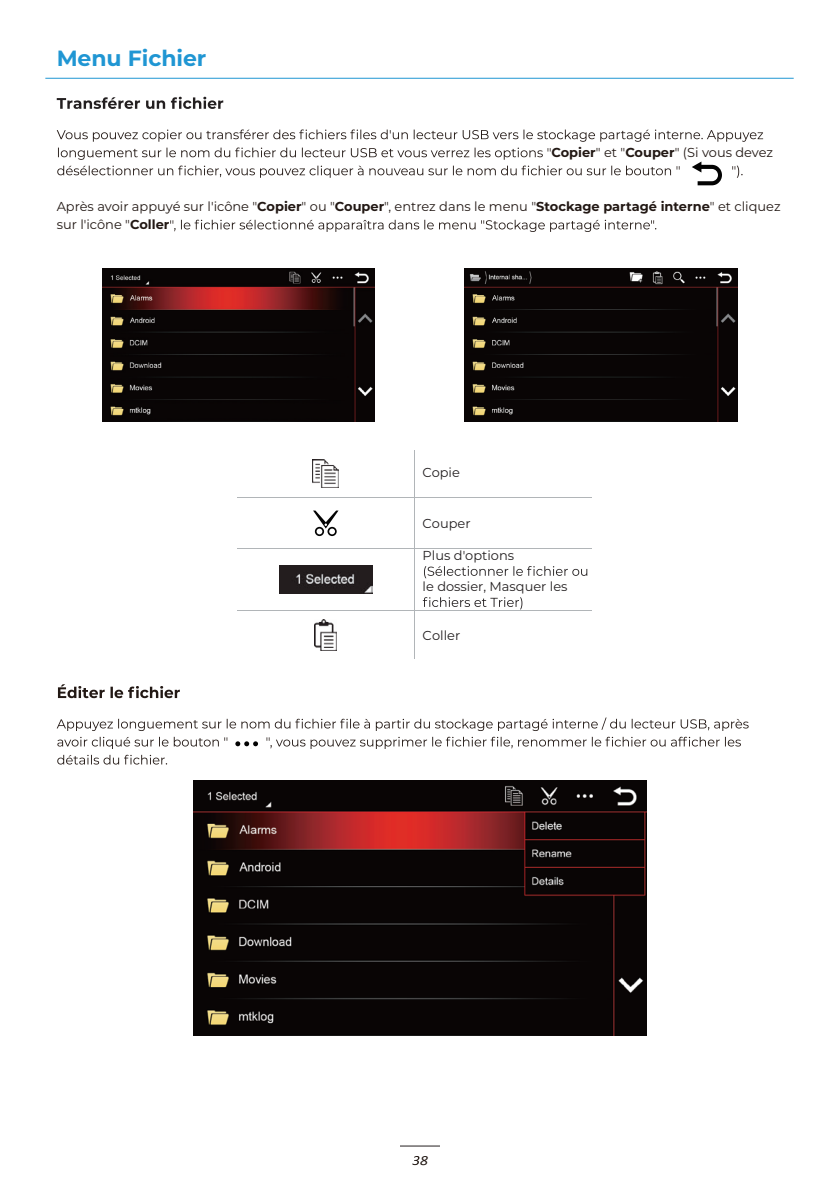
<style>
.page{position:relative;width:840px;height:1192px;background:#fff}
.page>*{position:absolute;margin:0;border:0;box-sizing:border-box;transform-origin:0 0}
.t1{font:700 22px "Montserrat";color:#2096d3}
.t2{font:italic 14px "Calibri";color:#221814;scale:1.11 1}
.t3{font:13px/18px "Montserrat";color:#221814}
.t4{font:13px "Montserrat";color:#231f20}
.s1{font-weight:700}
</style>
<div class="page">
<svg style="left:57px;top:97px;width:166px;height:12px"></svg>
<hr style="left:45px;top:78px;width:749px;height:1px;background:#2096d3">
<svg style="left:170px;top:220px;width:486px;height:12px"></svg>
<svg style="left:58px;top:684px;width:122px;height:14px"></svg>
<svg style="left:57px;top:717px;width:692px;height:13px"></svg>
<svg style="left:57px;top:754px;width:110px;height:10px"></svg>
<img style="left:102px;top:268px;width:272px;height:153px">
<img style="left:465px;top:268px;width:272px;height:153px">
<svg style="left:57px;top:129px;width:706px;height:56px"></svg>
<hr style="left:414px;top:449px;width:1px;height:48px;background:#b1b5b8">
<hr style="left:237px;top:497px;width:177px;height:1px;background:#b1b5b8">
<hr style="left:415px;top:497px;width:177px;height:1px;background:#b1b5b8">
<hr style="left:414px;top:498px;width:1px;height:50px;background:#b1b5b8">
<svg style="left:424px;top:566px;width:163px;height:12px"></svg>
<svg style="left:423px;top:597px;width:99px;height:12px"></svg>
<hr style="left:237px;top:548px;width:177px;height:1px;background:#b1b5b8">
<hr style="left:415px;top:548px;width:177px;height:1px;background:#b1b5b8">
<hr style="left:414px;top:549px;width:1px;height:61px;background:#b1b5b8">
<hr style="left:237px;top:610px;width:177px;height:1px;background:#b1b5b8">
<hr style="left:415px;top:610px;width:177px;height:1px;background:#b1b5b8">
<hr style="left:414px;top:611px;width:1px;height:48px;background:#b1b5b8">
<img style="left:315px;top:619px;width:22px;height:31px">
<img style="left:279px;top:565px;width:93px;height:28px">
<svg style="left:313px;top:510px;width:26px;height:26px"></svg>
<img style="left:313px;top:459px;width:26px;height:28px">
<svg style="left:57px;top:736px;width:684px;height:12px"></svg>
<img style="left:193px;top:780px;width:454px;height:255px">
<hr style="left:400px;top:1145px;width:40px;height:1px;background:#231f20">
<svg style="left:412px;top:1156px;width:7px;height:8px"></svg>
<h1 class="t1" style="left:57px;top:42px;width:151px">Menu Fichier</h1>
<p class="t3" style="left:551px;top:143px;width:223px"><span class="s1">Copier</span>" et "<span class="s1">Couper</span>" (Si vous devez</p>
<p class="t3" style="left:57px;top:197px;width:725px">Après avoir appuyé sur l'icône "<span class="s1">Copier</span>" ou "<span class="s1">Couper</span>", entrez dans le menu "<span class="s1">Stockage partagé interne</span>" et cliquez sur l'icône "<span class="s1">Coller</span></p>
<p class="t4" style="left:423px;top:464px;width:39px">Copie</p>
<p class="t4" style="left:423px;top:514px;width:49px">Couper</p>
<p class="t4" style="left:423px;top:546px;width:93px">Plus d'options</p>
<p class="t4" style="left:423px;top:577px;width:146px">le dossier, Masquer les</p>
<p class="t4" style="left:423px;top:626px;width:39px">Coller</p>
<p class="t2" style="left:412px;top:1150px;width:16px">3 64 18</p>
<p class="t2" style="left:420px;top:1150px;width:9px">5320</p>
</div>
